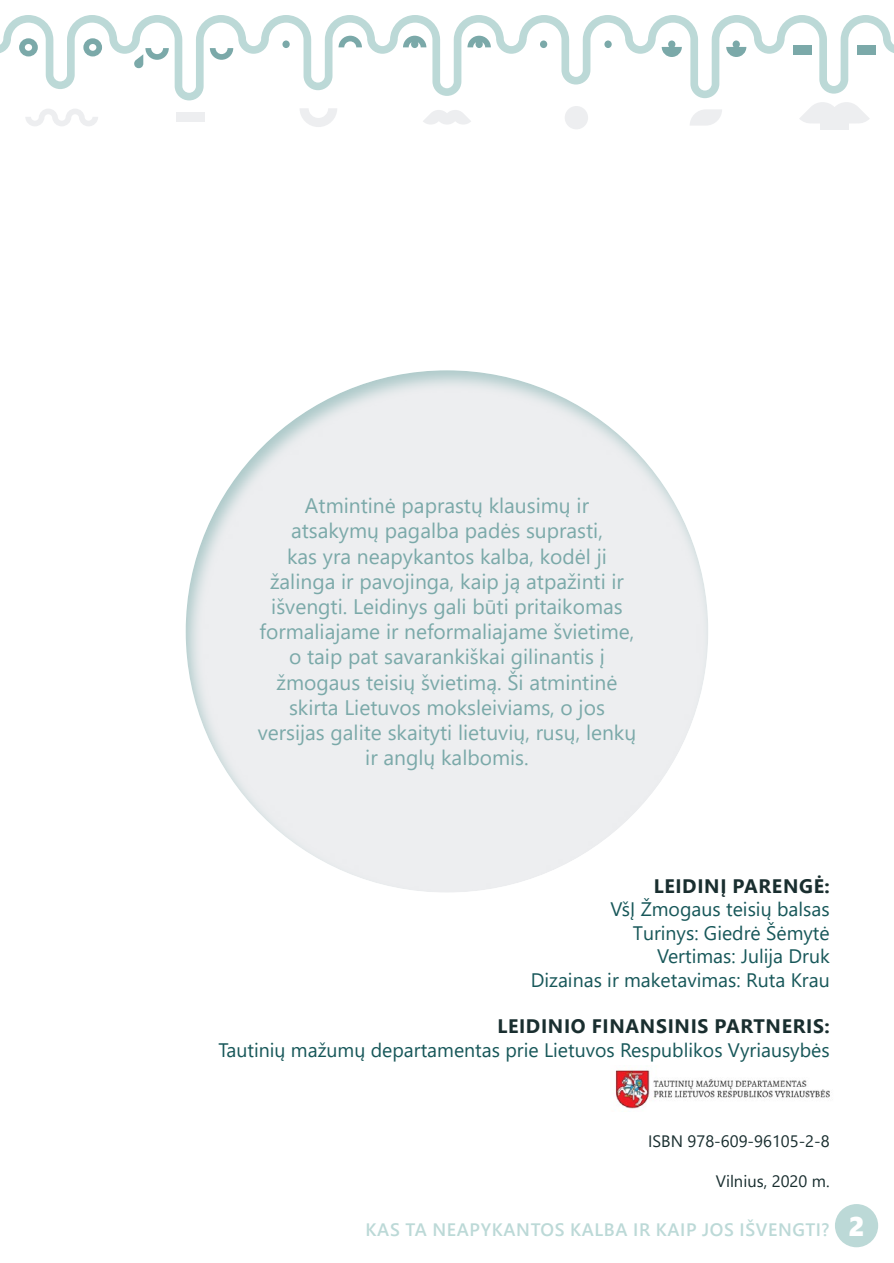
<style>
.page{position:relative;width:894px;height:1263px;background:#fff}
.page>*{position:absolute;margin:0;border:0;box-sizing:border-box;transform-origin:0 0}
.t1{font:21px/25.2px "Segoe UI";color:#7ba9a9;text-align:center}
.t2{font:19.5px/23.4px "Segoe UI";color:#175759;text-align:right}
.t3{font:700 19.5px "Segoe UI";letter-spacing:.035em;color:#192e2f}
.t4{font:600 18px "Segoe UI";letter-spacing:.035em;color:#bcd9d7}
.t5{font:16.5px "Segoe UI";color:#192e2f}
.s1{font-family:"Segoe UI Black";font-weight:400;font-size:27px;color:#fff}
</style>
<div class="page">
<div style="left:834px;top:1204px;width:43px;height:43px;background:#bcd9d7;border-radius:50%"></div>
<svg style="left:300px;top:108px;width:37px;height:19px"></svg>
<svg style="left:25px;top:109px;width:73px;height:17px"></svg>
<svg style="left:423px;top:110px;width:48px;height:15px"></svg>
<div style="left:564px;top:106px;width:24px;height:23px;background:#edeef0;border-radius:50%"></div>
<svg style="left:690px;top:109px;width:31px;height:17px"></svg>
<svg style="left:799px;top:102px;width:70px;height:22px"></svg>
<div style="left:176px;top:113px;width:28px;height:9px;background:#edeef0"></div>
<div style="left:819px;top:120px;width:29px;height:9px;background:#edeef0"></div>
<svg style="left:0;top:15px;width:893px;height:85px"></svg>
<svg style="left:185px;top:370px;width:523px;height:522px;fill:#edeef0"></svg>
<img style="left:615px;top:1070px;width:215px;height:39px">
<p class="t1" style="left:257px;top:491px;width:380px">Atmintinė paprastų klausimų ir<br>atsakymų pagalba padės suprasti,<br>kas yra neapykantos kalba, kodėl ji žalinga ir pavojinga, kaip ją atpažinti ir išvengti. Leidinys gali būti pritaikomas formaliajame ir neformaliajame švietime, o taip pat savarankiškai gilinantis į žmogaus teisių švietimą. Ši atmintinė skirta Lietuvos moksleiviams, o jos versijas galite skaityti lietuvių, rusų, lenkų ir anglų kalbomis.</p>
<p class="t3" style="left:653px;top:867px;width:177px">LEIDINĮ PARENGĖ:</p>
<p class="t2" style="left:530px;top:896px;width:300px">VšĮ Žmogaus teisių balsas<br>Turinys: Giedrė Šėmytė<br>Vertimas: Julija Druk<br>Dizainas ir maketavimas: Ruta Krau</p>
<p class="t3" style="left:497px;top:1008px;width:333px">LEIDINIO FINANSINIS PARTNERIS:</p>
<p class="t2" style="left:218px;top:1036px;width:612px">Tautinių mažumų departamentas prie Lietuvos Respublikos Vyriausybės</p>
<p class="t5" style="left:647px;top:1125px;width:183px">ISBN 978-609-96105-2-8</p>
<p class="t5" style="left:715px;top:1165px;width:115px">Vilnius, 2020 m.</p>
<p class="t4" style="left:365px;top:1212px;width:500px">KAS TA NEAPYKANTOS KALBA IR KAIP JOS IŠVENGTI? <span class="s1">2</span></p>
</div>
